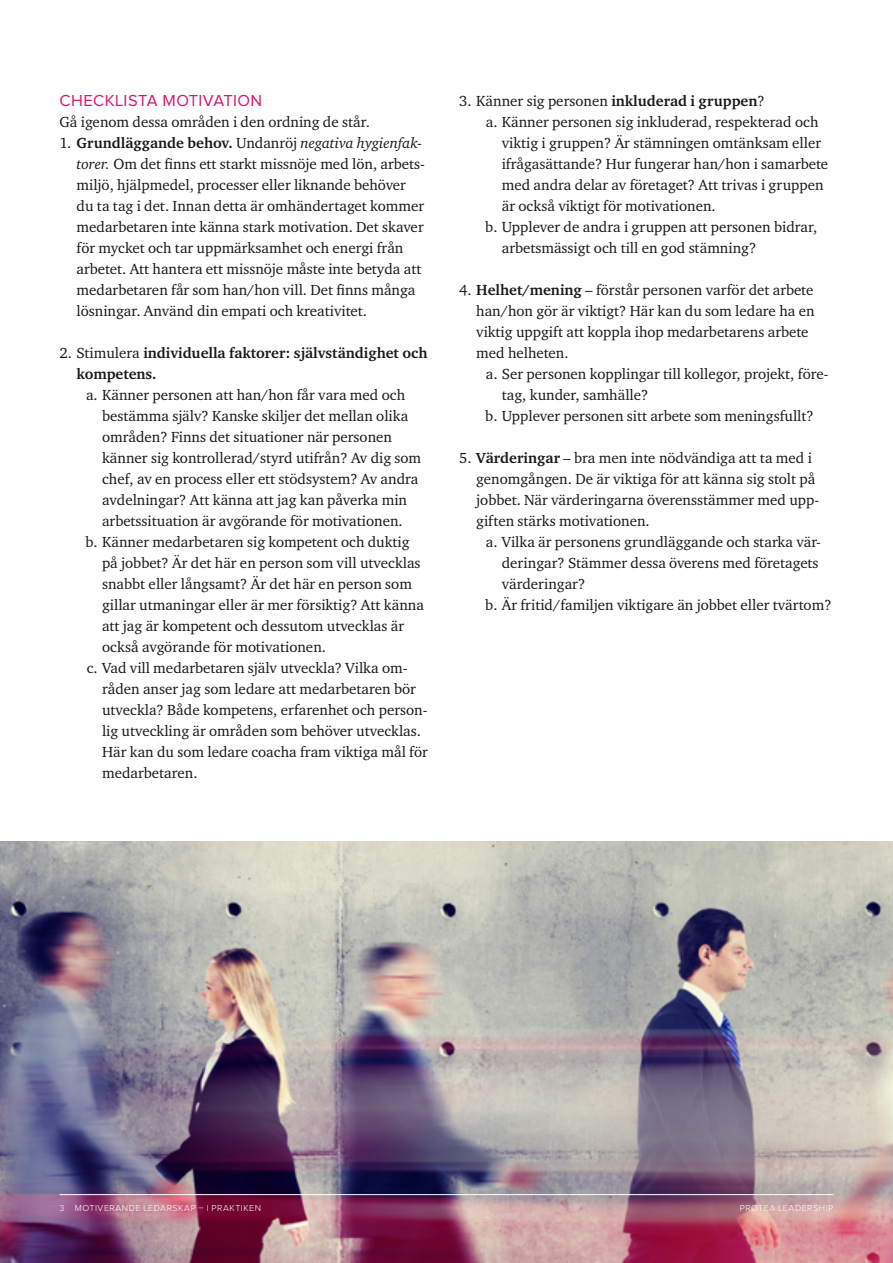
<style>
.page{position:relative;width:893px;height:1263px;background:#fff}
.page>*{position:absolute;margin:0;border:0;box-sizing:border-box;transform-origin:0 0}
.t1{font:16.5px "Proxima Nova";letter-spacing:.025em;color:#d3196e}
.Bröd_serif{font:15px/21px "Charter ITC";color:#1a171b}
.t2{font:700 15px/21px "Charter ITC";color:#1a171b}
.t3{font:300 9px "Proxima Nova";letter-spacing:.06em;color:#fff}
.s1{font-weight:700}
.s2{font-style:italic}
.s3{font-weight:400}
</style>
<div class="page">
<img style="left:0;top:841px;width:893px;height:422px">
<hr style="left:60px;top:1194px;width:773px;height:1px;background:#fff">
<h3 class="t1" style="left:60px;top:93px;width:204px">CHECKLISTA MOTIVATION</h3>
<p class="Bröd_serif" style="left:60px;top:111px;width:312px">Gå igenom dessa områden i den ordning de står.</p>
<p class="Bröd_serif" style="left:77px;top:132px;width:350px;text-indent:-17px">1. <span class="s1">Grundläggande behov.</span> Undanröj <span class="s2">negativa hygienfak&shy;torer.</span> Om det finns ett starkt missnöje med lön, arbets&shy;miljö, hjälpmedel, processer eller liknande behöver du ta tag i det. Innan detta är omhändertaget kommer medarbetaren inte känna stark motivation. Det skaver för mycket och tar uppmärksamhet och energi från arbetet. Att hantera ett missnöje måste inte betyda att medarbetaren får som han/hon vill. Det finns många lösningar. Använd din empati och kreativitet.</p>
<p class="t2" style="left:77px;top:342px;width:353px;text-indent:-17px"><span class="s3">2. Stimulera</span> individuella faktorer: självständighet och kompetens.</p>
<p class="Bröd_serif" style="left:102px;top:384px;width:321px;text-indent:-16px">a. Känner personen att han/hon får vara med och bestämma själv? Kanske skiljer det mellan olika områden? Finns det situationer när personen känner sig kontrollerad/styrd utifrån? Av dig som chef, av en process eller ett stödsystem? Av andra avdelningar? Att känna att jag kan påverka min arbetssituation är avgörande för motivationen.</p>
<p class="Bröd_serif" style="left:102px;top:531px;width:323px;text-indent:-17px">b. Känner medarbetaren sig kompetent och duktig på jobbet? Är det här en person som vill utvecklas snabbt eller långsamt? Är det här en person som gillar utmaningar eller är mer försiktig? Att känna att jag är kompetent och dessutom utvecklas är också avgörande för motivationen.</p>
<p class="Bröd_serif" style="left:102px;top:657px;width:327px;text-indent:-15px">c. Vad vill medarbetaren själv utveckla? Vilka om&shy;råden anser jag som ledare att medarbetaren bör utveckla? Både kompetens, erfarenhet och person&shy;lig utveckling är områden som behöver utvecklas.<br>Här kan du som ledare coacha fram viktiga mål för medarbetaren.</p>
<p class="Bröd_serif" style="left:459px;top:90px;width:307px">3. Känner sig personen <span class="s1">inkluderad i gruppen</span>?</p>
<p class="Bröd_serif" style="left:502px;top:111px;width:328px;text-indent:-16px">a. Känner personen sig inkluderad, respekterad och viktig i gruppen? Är stämningen omtänksam eller ifrågasättande? Hur fungerar han/hon i samarbete med andra delar av företaget? Att trivas i gruppen är också viktigt för motivationen.</p>
<p class="Bröd_serif" style="left:502px;top:216px;width:317px;text-indent:-17px">b. Upplever de andra i gruppen att personen bidrar, arbetsmässigt och till en god stämning?</p>
<p class="Bröd_serif" style="left:476px;top:279px;width:340px;text-indent:-17px">4. <span class="s1">Helhet/mening</span> – förstår personen varför det arbete han/hon gör är viktigt? Här kan du som ledare ha en viktig uppgift att koppla ihop medarbetarens arbete med helheten.</p>
<p class="Bröd_serif" style="left:502px;top:363px;width:328px;text-indent:-16px">a. Ser personen kopplingar till kollegor, projekt, före&shy;tag, kunder, samhälle?</p>
<p class="Bröd_serif" style="left:485px;top:405px;width:330px">b. Upplever personen sitt arbete som meningsfullt?</p>
<p class="Bröd_serif" style="left:476px;top:447px;width:344px;text-indent:-17px">5. <span class="s1">Värderingar</span> – bra men inte nödvändiga att ta med i genomgången. De är viktiga för att känna sig stolt på jobbet. När värderingarna överensstämmer med upp&shy;giften stärks motivationen.</p>
<p class="Bröd_serif" style="left:502px;top:531px;width:321px;text-indent:-16px">a. Vilka är personens grundläggande och starka vär&shy;deringar? Stämmer dessa överens med företagets värderingar?</p>
<p class="Bröd_serif" style="left:485px;top:594px;width:348px">b. Är fritid/familjen viktigare än jobbet eller tvärtom?</p>
<p class="t3" style="left:60px;top:1204px;width:203px">3 MOTIVERANDE LEDARSKAP – I PRAKTIKEN</p>
<p class="t3" style="left:740px;top:1204px;width:95px">PROTEA LEADERSHIP</p>
</div>
